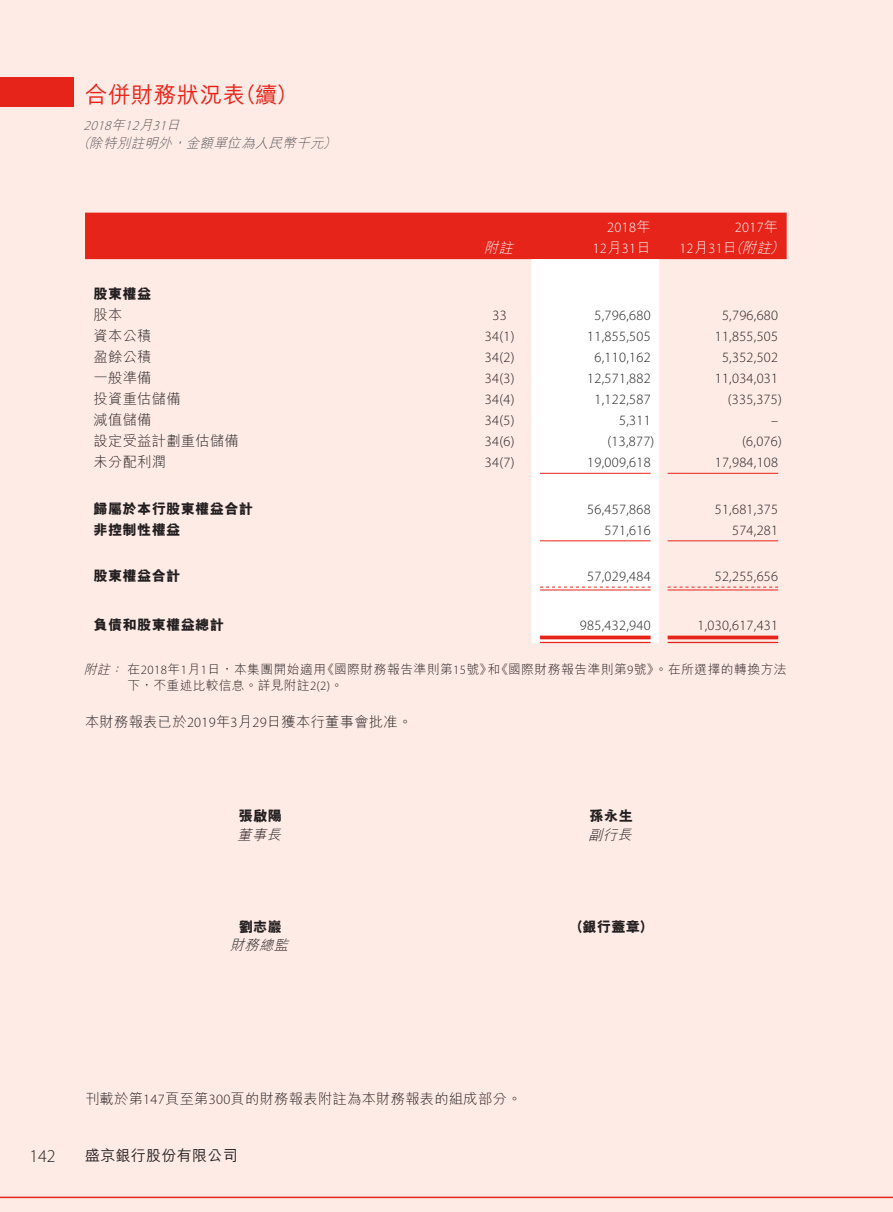
<style>
.page{position:relative;width:893px;height:1212px;background:#ffebe6}
.page>*{position:absolute;margin:0;border:0;box-sizing:border-box;transform-origin:0 0}
.t1{font:500 22.5px "M Hei HK";letter-spacing:.02em;color:#e72419}
.t2{font:300 18px "Myriad Pro";color:#231f20}
.t3{font:500 15px "M Hei HK";letter-spacing:.02em;color:#231f20}
.t4{font:300 14.25px "Myriad Pro";letter-spacing:.02em;color:#231f20}
.t5{font:300 14.25px "M Hei HK";letter-spacing:.02em;color:#231f20}
.t6{font:800 14.25px "M Hei HK";letter-spacing:.02em;color:#231f20}
.t7{font:300 14.25px/21px "Myriad Pro";letter-spacing:.02em;color:#fff;text-align:right}
.t8{font:italic 300 14.25px "M Hei HK";color:#231f20}
.t9{font:italic 300 14.25px "M Hei HK";color:#fff}
.t10{font:italic 300 13.5px "M Hei HK";color:#57585a}
.t11{font:italic 300 13.5px "Myriad Pro";color:#57585a}
.t12{font:300 12.75px/15.8px "M Hei HK";letter-spacing:.04em;color:#231f20}
.s1{font-family:"M Hei HK"}
.s2{font-family:"M Hei HK";font-style:italic}
.s3{font-style:italic}
.s4{font-family:"Myriad Pro"}
</style>
<div class="page">
<div style="left:0;top:77px;width:74px;height:29px;background:#e72419"></div>
<svg style="left:0;top:1196px;width:893px;height:3px;background:#f2877f"></svg>
<div style="left:85px;top:213px;width:702px;height:46px;background:#e72419"></div>
<div style="left:531px;top:259px;width:128px;height:384px;background:#fff"></div>
<hr style="left:540px;top:473px;width:111px;height:1px;background:#e72419">
<hr style="left:668px;top:473px;width:110px;height:1px;background:#e72419">
<hr style="left:540px;top:540px;width:111px;height:1px;background:#e72419">
<hr style="left:668px;top:540px;width:110px;height:1px;background:#e72419">
<svg style="left:540px;top:587px;width:111px;height:1px"></svg>
<hr style="left:540px;top:590px;width:111px;height:1px;background:#e72419">
<svg style="left:668px;top:587px;width:110px;height:1px"></svg>
<hr style="left:668px;top:590px;width:110px;height:1px;background:#e72419">
<hr style="left:540px;top:636px;width:111px;height:3px;background:#e72419">
<hr style="left:540px;top:642px;width:111px;height:1px;background:#e72419">
<hr style="left:668px;top:636px;width:110px;height:3px;background:#e72419">
<hr style="left:668px;top:642px;width:110px;height:1px;background:#e72419">
<h1 class="t1" style="left:85px;top:79px;width:215px">合併財務狀況表（續）</h1>
<p class="t11" style="left:84px;top:117px;width:101px">2018<span class="s1">年</span>12<span class="s1">月</span>31<span class="s1">日</span></p>
<p class="t10" style="left:77px;top:136px;width:264px">（除特別註明外，金額單位為人民幣千元）</p>
<p class="t9" style="left:484px;top:240px;width:34px">附註</p>
<p class="t7" style="left:593px;top:216px;width:59px">2018<span class="s1">年<br></span>12<span class="s1">月</span>31<span class="s1">日</span></p>
<p class="t7" style="left:679px;top:216px;width:110px;text-align:left;text-indent:56px">2017<span class="s1">年<br></span>12<span class="s1">月</span>31<span class="s1">日</span><span class="s2">（附註）</span></p>
<p class="t6" style="left:94px;top:287px;width:59px">股東權益</p>
<p class="t5" style="left:94px;top:308px;width:30px">股本</p>
<p class="t4" style="left:493px;top:307px;width:16px">33</p>
<p class="t4" style="left:594px;top:307px;width:58px">5,796,680</p>
<p class="t4" style="left:722px;top:307px;width:58px">5,796,680</p>
<p class="t5" style="left:94px;top:329px;width:59px">資本公積</p>
<p class="t4" style="left:485px;top:328px;width:31px">34(1)</p>
<p class="t4" style="left:587px;top:328px;width:65px">11,855,505</p>
<p class="t4" style="left:715px;top:328px;width:65px">11,855,505</p>
<p class="t5" style="left:94px;top:350px;width:59px">盈餘公積</p>
<p class="t4" style="left:485px;top:349px;width:31px">34(2)</p>
<p class="t4" style="left:594px;top:349px;width:58px">6,110,162</p>
<p class="t4" style="left:722px;top:349px;width:58px">5,352,502</p>
<p class="t5" style="left:94px;top:371px;width:59px">一般準備</p>
<p class="t4" style="left:485px;top:370px;width:31px">34(3)</p>
<p class="t4" style="left:587px;top:370px;width:65px">12,571,882</p>
<p class="t4" style="left:715px;top:370px;width:65px">11,034,031</p>
<p class="t5" style="left:94px;top:392px;width:89px">投資重估儲備</p>
<p class="t4" style="left:485px;top:391px;width:31px">34(4)</p>
<p class="t4" style="left:594px;top:391px;width:58px">1,122,587</p>
<p class="t4" style="left:728px;top:391px;width:56px">(335,375)</p>
<p class="t5" style="left:94px;top:413px;width:59px">減值儲備</p>
<p class="t4" style="left:485px;top:412px;width:31px">34(5)</p>
<p class="t4" style="left:619px;top:412px;width:33px">5,311</p>
<p class="t4" style="left:771px;top:412px;width:9px">–</p>
<p class="t5" style="left:94px;top:434px;width:147px">設定受益計劃重估儲備</p>
<p class="t4" style="left:485px;top:433px;width:31px">34(6)</p>
<p class="t4" style="left:607px;top:433px;width:48px">(13,877)</p>
<p class="t4" style="left:742px;top:433px;width:41px">(6,076)</p>
<p class="t5" style="left:94px;top:455px;width:74px">未分配利潤</p>
<p class="t4" style="left:485px;top:454px;width:31px">34(7)</p>
<p class="t4" style="left:587px;top:454px;width:65px">19,009,618</p>
<p class="t4" style="left:715px;top:454px;width:65px">17,984,108</p>
<p class="t6" style="left:94px;top:501px;width:161px">歸屬於本行股東權益合計</p>
<p class="t4" style="left:587px;top:500px;width:65px">56,457,868</p>
<p class="t4" style="left:715px;top:500px;width:65px">51,681,375</p>
<p class="t6" style="left:94px;top:522px;width:88px">非控制性權益</p>
<p class="t4" style="left:604px;top:521px;width:48px">571,616</p>
<p class="t4" style="left:732px;top:521px;width:48px">574,281</p>
<p class="t6" style="left:94px;top:569px;width:88px">股東權益合計</p>
<p class="t4" style="left:587px;top:568px;width:65px">57,029,484</p>
<p class="t4" style="left:715px;top:568px;width:65px">52,255,656</p>
<p class="t6" style="left:94px;top:617px;width:132px">負債和股東權益總計</p>
<p class="t4" style="left:580px;top:616px;width:72px">985,432,940</p>
<p class="t4" style="left:697px;top:616px;width:82px">1,030,617,431</p>
<p class="t12" style="left:128px;top:661px;width:661px;text-indent:-44px"><span class="s3">附註：</span>在<span class="s4">2018</span>年<span class="s4">1</span>月<span class="s4">1</span>日，本集團開始適用《國際財務報告準則第<span class="s4">15</span>號》和《國際財務報告準則第<span class="s4">9</span>號》。在所選擇的轉換方法下，不重述比較信息。詳見附註<span class="s4">2(2)</span>。</p>
<p class="t5" style="left:85px;top:715px;width:329px">本財務報表已於<span class="s4">2019</span>年<span class="s4">3</span>月<span class="s4">29</span>日獲本行董事會批准。</p>
<p class="t6" style="left:239px;top:808px;width:45px">張啟陽</p>
<p class="t6" style="left:590px;top:808px;width:45px">孫永生</p>
<p class="t8" style="left:237px;top:827px;width:49px">董事長</p>
<p class="t8" style="left:588px;top:827px;width:49px">副行長</p>
<p class="t6" style="left:239px;top:919px;width:45px">劉志巖</p>
<p class="t6" style="left:569px;top:919px;width:85px">（銀行蓋章）</p>
<p class="t8" style="left:230px;top:938px;width:63px">財務總監</p>
<p class="t2" style="left:29px;top:1145px;width:28px">142</p>
<p class="t5" style="left:85px;top:1091px;width:438px">刊載於第<span class="s4">147</span>頁至第<span class="s4">300</span>頁的財務報表附註為本財務報表的組成部分。</p>
<p class="t3" style="left:85px;top:1145px;width:154px">盛京銀行股份有限公司</p>
</div>
